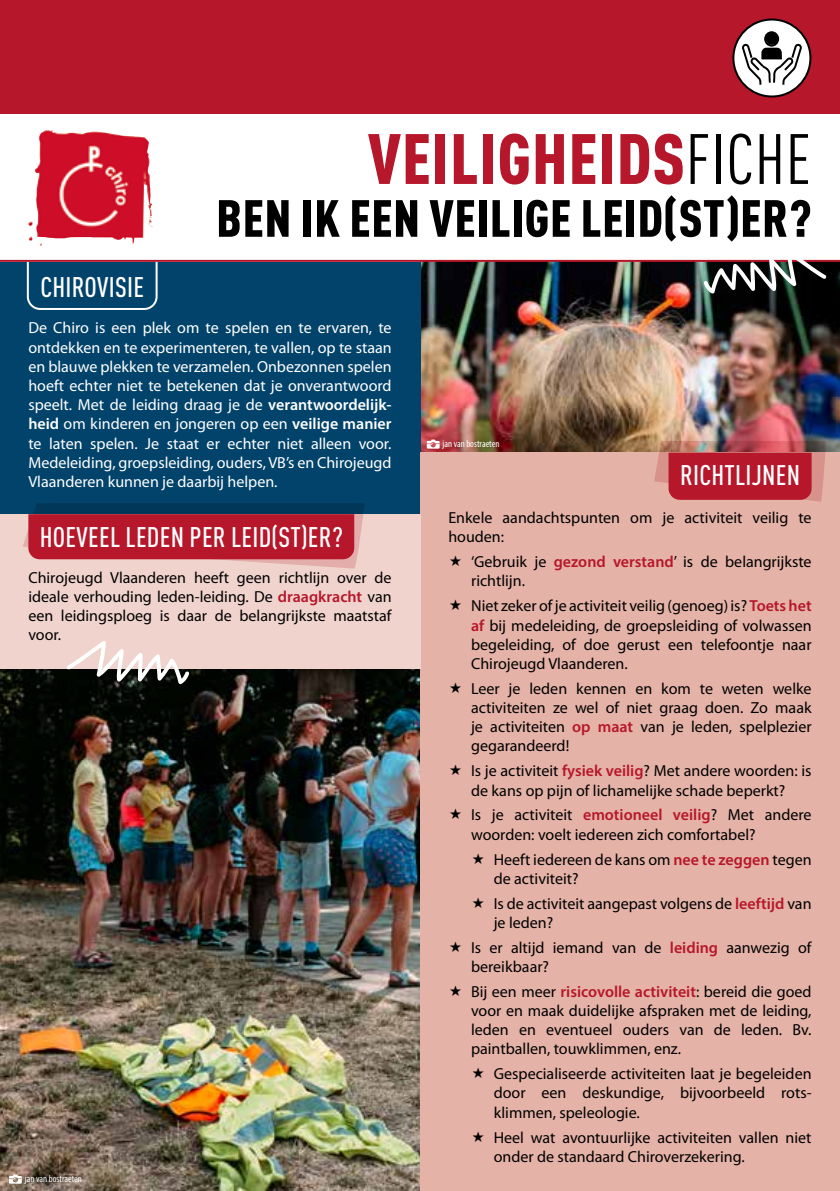
<style>
.page{position:relative;width:840px;height:1191px;background:#fff}
.page>*{position:absolute;margin:0;border:0;box-sizing:border-box;transform-origin:0 0}
.t1{font:900 condensed 70px "DINOT";letter-spacing:.01em;color:#b6172a}
.t2{font:900 condensed 51.4px "DINOT";letter-spacing:.01em;color:#000}
.t3{font:500 condensed 28px "DINOT";letter-spacing:.01em;color:#fff}
.t4{font:16px/19.2px "Myriad Pro";color:#000}
.t5{font:16px/19.2px "Myriad Pro";color:#fff;text-align:justify}
.t6{font:condensed 10px "Myriad Pro";color:#fff}
.s1{font-weight:400;color:#000}
.s2{font-weight:600}
.s3{font-weight:600;color:#b6172a}
</style>
<div class="page">
<div style="left:0;top:0;width:839px;height:113px;background:#b6172a"></div>
<img style="left:420px;top:262px;width:419px;height:191px">
<svg style="left:426px;top:439px;width:13px;height:9px"></svg>
<img style="left:0;top:668px;width:420px;height:523px">
<img style="left:34px;top:130px;width:118px;height:114px">
<div style="left:0;top:262px;width:420px;height:252px;background:#02436b"></div>
<svg style="left:26px;top:259px;width:132px;height:51px"></svg>
<div style="left:420px;top:453px;width:419px;height:738px;background:#e4b2a7"></div>
<div style="left:0;top:514px;width:420px;height:154px;background:#f0d3cc"></div>
<svg style="left:653px;top:441px;width:172px;height:61px"></svg>
<svg style="left:63px;top:641px;width:129px;height:50px"></svg>
<svg style="left:23px;top:503px;width:341px;height:65px"></svg>
<div style="left:733px;top:20px;width:77px;height:76px;background:#fff;border-radius:50%"></div>
<div style="left:732px;top:19px;width:79px;height:78px;border:2px solid #000;border-radius:50%"></div>
<hr style="left:0;top:260px;width:839px;height:2px;background:#b6172a">
<svg style="left:700px;top:259px;width:129px;height:42px"></svg>
<svg style="left:9px;top:1174px;width:13px;height:9px"></svg>
<svg style="left:741px;top:31px;width:60px;height:54px"></svg>
<h1 class="t1" style="left:367px;top:115px;width:444px">VEILIGHEIDS<span class="s1">FICHE</span></h1>
<h3 class="t3" style="left:40px;top:270px;width:105px">CHIROVISIE</h3>
<h2 class="t2" style="left:216px;top:186px;width:596px">BEN IK EEN VEILIGE LEID(ST)ER?</h2>
<p class="t5" style="left:28px;top:319px;width:364px">De Chiro is een plek om te spelen en te ervaren, te ontdekken en te experimenteren, te vallen, op te staan en blauwe plekken te verzamelen. Onbezonnen spelen hoeft echter niet te betekenen dat je onverantwoord speelt. Met de leiding draag je de <span class="s2">verantwoordelijk&shy;heid</span> om kinderen en jongeren op een <span class="s2">veilige manier </span>te laten spelen. Je staat er echter niet alleen voor.<br>Medeleiding, groepsleiding, ouders, VB’s en Chirojeugd Vlaanderen kunnen je daarbij helpen.</p>
<h3 class="t3" style="left:40px;top:520px;width:304px">HOEVEEL LEDEN PER LEID(ST)ER?</h3>
<p class="t4" style="left:28px;top:568px;width:364px;text-align:justify">Chirojeugd Vlaanderen heeft geen richtlijn over de ideale verhouding leden-leiding. De <span class="s3">draagkracht</span> van een leidingsploeg is daar de belangrijkste maatstaf voor.</p>
<p class="t6" style="left:25px;top:1173px;width:58px">jan van bostraeten</p>
<p class="t6" style="left:442px;top:438px;width:58px">jan van bostraeten</p>
<h3 class="t3" style="left:679px;top:459px;width:121px">RICHTLIJNEN</h3>
<p class="t4" style="left:448px;top:508px;width:364px">Enkele aandachtspunten om je activiteit veilig te houden:</p>
<p class="t4" style="left:471px;top:552px;width:342px">‘Gebruik je <span class="s3">gezond verstand</span>’ is de belangrijkste richtlijn.</p>
<p class="t4" style="left:471px;top:596px;width:342px;text-align:justify">Niet zeker of je activiteit veilig (genoeg) is? <span class="s3">Toets het af</span> bij medeleiding, de groepsleiding of volwassen begeleiding, of doe gerust een telefoontje naar Chirojeugd Vlaanderen.</p>
<p class="t4" style="left:471px;top:679px;width:342px;text-align:justify">Leer je leden kennen en kom te weten welke activiteiten ze wel of niet graag doen. Zo maak je activiteiten <span class="s3">op maat</span> van je leden, spelplezier gegarandeerd!</p>
<p class="t4" style="left:471px;top:761px;width:342px">Is je activiteit <span class="s3">fysiek veilig</span>? Met andere woorden: is de kans op pijn of lichamelijke schade beperkt?</p>
<p class="t4" style="left:471px;top:805px;width:342px">Is je activiteit <span class="s3">emotioneel veilig</span>? Met andere woorden: voelt iedereen zich comfortabel?</p>
<p class="t4" style="left:493px;top:850px;width:319px">Heeft iedereen de kans om <span class="s3">nee te zeggen</span> tegen de activiteit?</p>
<p class="t4" style="left:493px;top:894px;width:319px">Is de activiteit aangepast volgens de <span class="s3">leeftijd</span> van je leden?</p>
<p class="t4" style="left:471px;top:938px;width:342px">Is er altijd iemand van de <span class="s3">leiding</span> aanwezig of bereikbaar?</p>
<p class="t4" style="left:471px;top:982px;width:342px;text-align:justify">Bij een meer <span class="s3">risicovolle activiteit</span>: bereid die goed voor en maak duidelijke afspraken met de leiding, leden en eventueel ouders van de leden. Bv. paintballen, touwklimmen, enz.</p>
<p class="t4" style="left:493px;top:1064px;width:319px;text-align:justify">Gespecialiseerde activiteiten laat je begeleiden door een deskundige, bijvoorbeeld rots&shy;klimmen, speleologie.</p>
<p class="t4" style="left:493px;top:1127px;width:319px">Heel wat avontuurlijke activiteiten vallen niet onder de standaard Chiroverzekering.</p>
</div>
